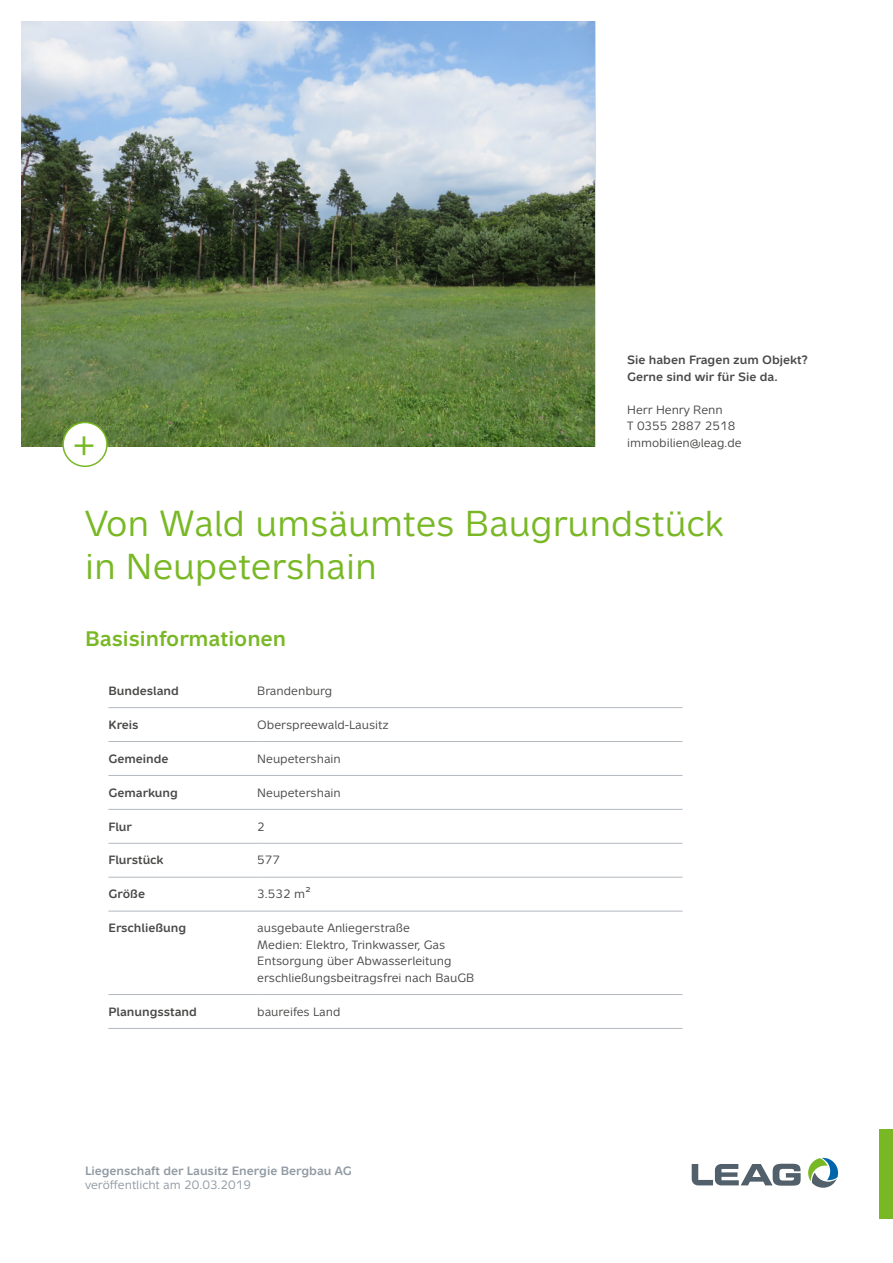
<style>
.page{position:relative;width:893px;height:1263px;background:#fff}
.page>*{position:absolute;margin:0;border:0;box-sizing:border-box;transform-origin:0 0}
.t1{font:36px/43.2px "Metron";color:#79b825}
.t2{font:700 21px "Metron";color:#79b825}
.t3{font:12px/16.5px "Metron";color:#484847}
.t4{font:700 12px/16.5px "Metron";color:#484847}
.t5{font:700 12px "Metron";color:#9099a2}
.t6{font:12px "Metron";color:#9099a2}
</style>
<div class="page">
<div style="left:879px;top:1129px;width:14px;height:89px;background:#79b825"></div>
<svg style="left:692px;top:1164px;width:109px;height:22px"></svg>
<svg style="left:808px;top:1158px;width:31px;height:30px"></svg>
<hr style="left:108px;top:707px;width:149px;height:1px;background:#b3b8c0">
<hr style="left:257px;top:707px;width:425px;height:1px;background:#b3b8c0">
<hr style="left:108px;top:741px;width:149px;height:1px;background:#b3b8c0">
<hr style="left:257px;top:741px;width:425px;height:1px;background:#b3b8c0">
<hr style="left:108px;top:775px;width:149px;height:1px;background:#b3b8c0">
<hr style="left:257px;top:775px;width:425px;height:1px;background:#b3b8c0">
<hr style="left:108px;top:809px;width:149px;height:1px;background:#b3b8c0">
<hr style="left:257px;top:809px;width:425px;height:1px;background:#b3b8c0">
<hr style="left:108px;top:843px;width:149px;height:1px;background:#b3b8c0">
<hr style="left:257px;top:843px;width:425px;height:1px;background:#b3b8c0">
<hr style="left:108px;top:877px;width:149px;height:1px;background:#b3b8c0">
<hr style="left:257px;top:877px;width:425px;height:1px;background:#b3b8c0">
<hr style="left:108px;top:911px;width:149px;height:1px;background:#b3b8c0">
<hr style="left:257px;top:911px;width:425px;height:1px;background:#b3b8c0">
<hr style="left:108px;top:994px;width:149px;height:1px;background:#b3b8c0">
<hr style="left:257px;top:994px;width:425px;height:1px;background:#b3b8c0">
<hr style="left:108px;top:1028px;width:149px;height:1px;background:#b3b8c0">
<hr style="left:257px;top:1028px;width:425px;height:1px;background:#b3b8c0">
<img style="left:22px;top:21px;width:573px;height:425px">
<div style="left:63px;top:422px;width:44px;height:44px;background:#fff;border-radius:50%"></div>
<div style="left:62px;top:422px;width:46px;height:45px;border:2px solid #79b825;border-radius:50%"></div>
<h1 class="t1" style="left:73px;top:423px;width:23px">+</h1>
<p class="t4" style="left:627px;top:351px;width:182px">Sie haben Fragen zum Objekt?<br>Gerne sind wir für Sie da.</p>
<p class="t3" style="left:627px;top:401px;width:116px">Herr Henry Renn<br>T 0355 2887 2518 immobilien@leag.de</p>
<h1 class="t1" style="left:85px;top:501px;width:640px">Von Wald umsäumtes Baugrundstück in Neupetershain</h1>
<h2 class="t2" style="left:85px;top:626px;width:203px">Basisinformationen</h2>
<p class="t4" style="left:108px;top:682px;width:72px">Bundesland</p>
<p class="t3" style="left:257px;top:682px;width:77px">Brandenburg</p>
<p class="t4" style="left:108px;top:716px;width:32px">Kreis</p>
<p class="t3" style="left:257px;top:716px;width:133px">Oberspreewald-Lausitz</p>
<p class="t4" style="left:108px;top:750px;width:62px">Gemeinde</p>
<p class="t3" style="left:257px;top:750px;width:85px">Neupetershain</p>
<p class="t4" style="left:108px;top:784px;width:71px">Gemarkung</p>
<p class="t3" style="left:257px;top:784px;width:85px">Neupetershain</p>
<p class="t4" style="left:108px;top:818px;width:25px">Flur</p>
<p class="t3" style="left:257px;top:818px;width:9px">2</p>
<p class="t4" style="left:108px;top:852px;width:57px">Flurstück</p>
<p class="t3" style="left:257px;top:852px;width:24px">577</p>
<p class="t4" style="left:108px;top:886px;width:38px">Größe</p>
<p class="t3" style="left:257px;top:886px;width:55px">3.532 m²</p>
<p class="t4" style="left:108px;top:920px;width:79px">Erschließung</p>
<p class="t3" style="left:257px;top:920px;width:219px">ausgebaute Anliegerstraße<br>Medien: Elektro, Trinkwasser, Gas Entsorgung über Abwasserleitung erschließungsbeitragsfrei nach BauGB</p>
<p class="t4" style="left:108px;top:1003px;width:90px">Planungsstand</p>
<p class="t3" style="left:257px;top:1003px;width:85px">baureifes Land</p>
<p class="t5" style="left:85px;top:1163px;width:268px">Liegenschaft der Lausitz Energie Bergbau AG</p>
<p class="t6" style="left:85px;top:1178px;width:168px">veröffentlicht am 20.03.2019</p>
</div>
